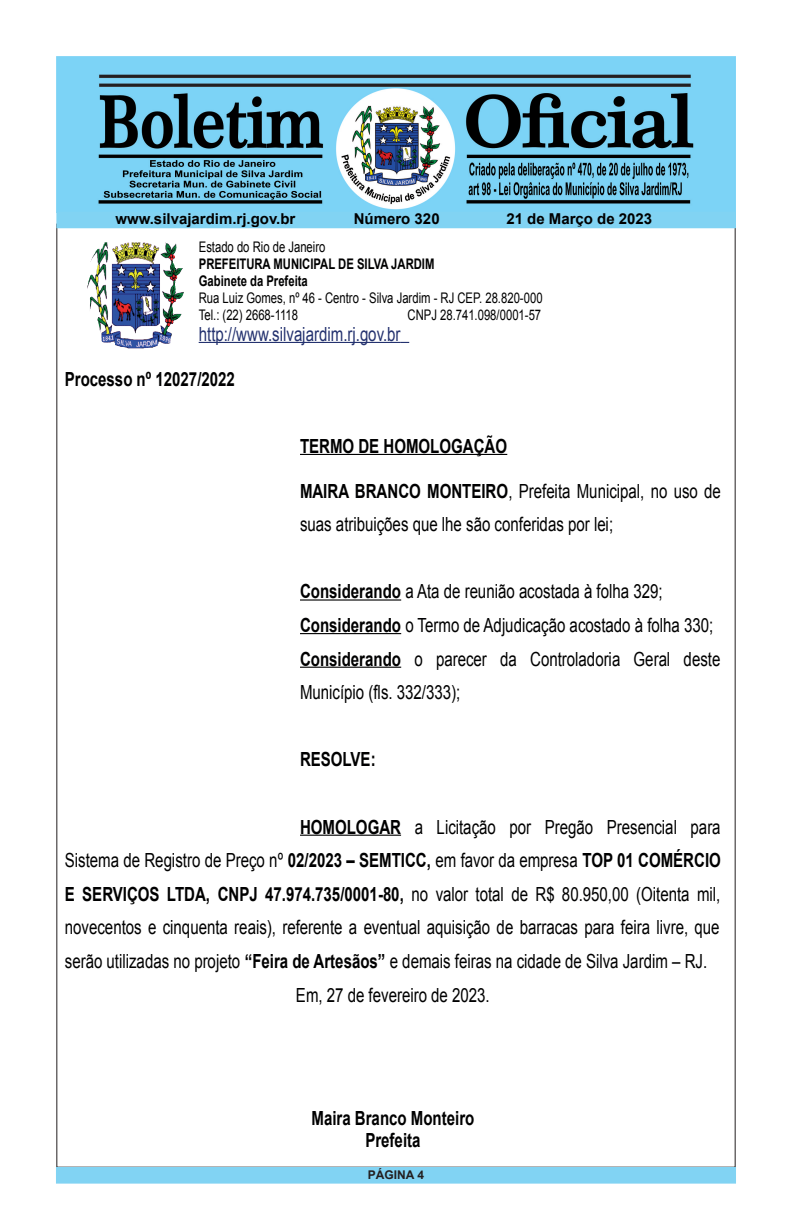
<style>
.page{position:relative;width:792px;height:1224px;background:#fff}
.page>*{position:absolute;margin:0;border:0;box-sizing:border-box;transform-origin:0 0}
.t1{font:19.5px/33.6px "Arial";color:#000001;scale:.77 1}
.t2{font:700 19.5px/22.4px "Arial";color:#000001;text-align:center;scale:.77 1}
.t3{font:19.5px "Arial";color:#24326f;scale:.77 1}
.t4{font:700 15px "Arial";color:#000}
.t5{font:14.6px/16.9px "Arial";color:#000001;scale:.77 1}
.t6{font:700 14.6px/16.9px "Arial";color:#000001;scale:.77 1}
.t7{font:700 12px "Arial";color:#231f20}
.s1{font-weight:700}
.s2{font-weight:400}
</style>
<div class="page">
<img style="left:57px;top:57px;width:678px;height:155px">
<div style="left:56px;top:1168px;width:680px;height:15px;background:#81d3f3"></div>
<div style="left:56px;top:1167px;width:680px;height:16px;border:1px solid #81d3f3"></div>
<div style="left:57px;top:212px;width:678px;height:16px;background:#81d3f3"></div>
<hr style="left:199px;top:342px;width:202px;height:1px;background:#24326f">
<hr style="left:300px;top:454px;width:207px;height:1px;background:#000001">
<hr style="left:300px;top:600px;width:101px;height:1px;background:#000001">
<hr style="left:300px;top:633px;width:101px;height:1px;background:#000001">
<hr style="left:300px;top:667px;width:101px;height:1px;background:#000001">
<hr style="left:300px;top:835px;width:101px;height:1px;background:#000001">
<img style="left:87px;top:242px;width:40px;height:106px">
<p class="t4" style="left:115px;top:209px;width:182px">www.silvajardim.rj.gov.br</p>
<p class="t4" style="left:354px;top:209px;width:87px">Número 320</p>
<p class="t4" style="left:506px;top:209px;width:147px">21 de Março de 2023</p>
<p class="t5" style="left:199px;top:240px;width:166px">Estado do Rio de Janeiro</p>
<p class="t6" style="left:199px;top:256px;width:308px">PREFEITURA MUNICIPAL DE SILVA JARDIM<br>Gabinete da Prefeita</p>
<p class="t5" style="left:199px;top:290px;width:448px">Rua Luiz Gomes, nº 46 - Centro - Silva Jardim - RJ CEP. 28.820-000<br>Tel.: (22) 2668-1118</p>
<p class="t5" style="left:408px;top:307px;width:175px">CNPJ 28.741.098/0001-57</p>
<p class="t3" style="left:199px;top:326px;width:264px">http://www.silvajardim.rj.gov.br</p>
<p class="t2" style="left:65px;top:368px;width:222px">Processo nº 12027/2022</p>
<p class="t2" style="left:300px;top:435px;width:271px">TERMO DE HOMOLOGAÇÃO</p>
<p class="t1" style="left:300px;top:475px;width:548px"><span class="s1">MAIRA BRANCO MONTEIRO</span>, Prefeita Municipal, no uso de suas atribuições que lhe são conferidas por lei;</p>
<p class="t1" style="left:300px;top:576px;width:547px"><span class="s1">Considerando</span> a Ata de reunião acostada à folha 329; <span class="s1">Considerando</span> o Termo de Adjudicação acostado à folha 330; <span class="s1">Considerando</span> o parecer da Controladoria Geral deste Município (fls. 332/333);</p>
<p class="t2" style="left:300px;top:748px;width:100px">RESOLVE:</p>
<p class="t1" style="left:300px;top:811px;width:548px"><span class="s1">HOMOLOGAR</span> a Licitação por Pregão Presencial para</p>
<p class="t1" style="left:65px;top:845px;width:853px">Sistema de Registro de Preço nº <span class="s1">02/2023 – SEMTICC,</span> em favor da empresa <span class="s1">TOP 01 COMÉRCIO</span></p>
<p class="t2" style="left:65px;top:883px;width:853px">E SERVIÇOS LTDA, CNPJ 47.974.735/0001-80, <span class="s2">no valor total de R$ 80.950,00 (Oitenta mil,</span></p>
<p class="t1" style="left:65px;top:912px;width:852px">novecentos e cinquenta reais), referente a eventual aquisição de barracas para feira livre, que</p>
<p class="t1" style="left:65px;top:946px;width:836px">serão utilizadas no projeto <span class="s1">“Feira de Artesãos”</span> e demais feiras na cidade de Silva Jardim – RJ.</p>
<p class="t1" style="left:296px;top:979px;width:253px">Em, 27 de fevereiro de 2023.</p>
<p class="t2" style="left:312px;top:1107px;width:213px">Maira Branco Monteiro<br>Prefeita</p>
<p class="t7" style="left:368px;top:1167px;width:58px">PÁGINA 4</p>
</div>
